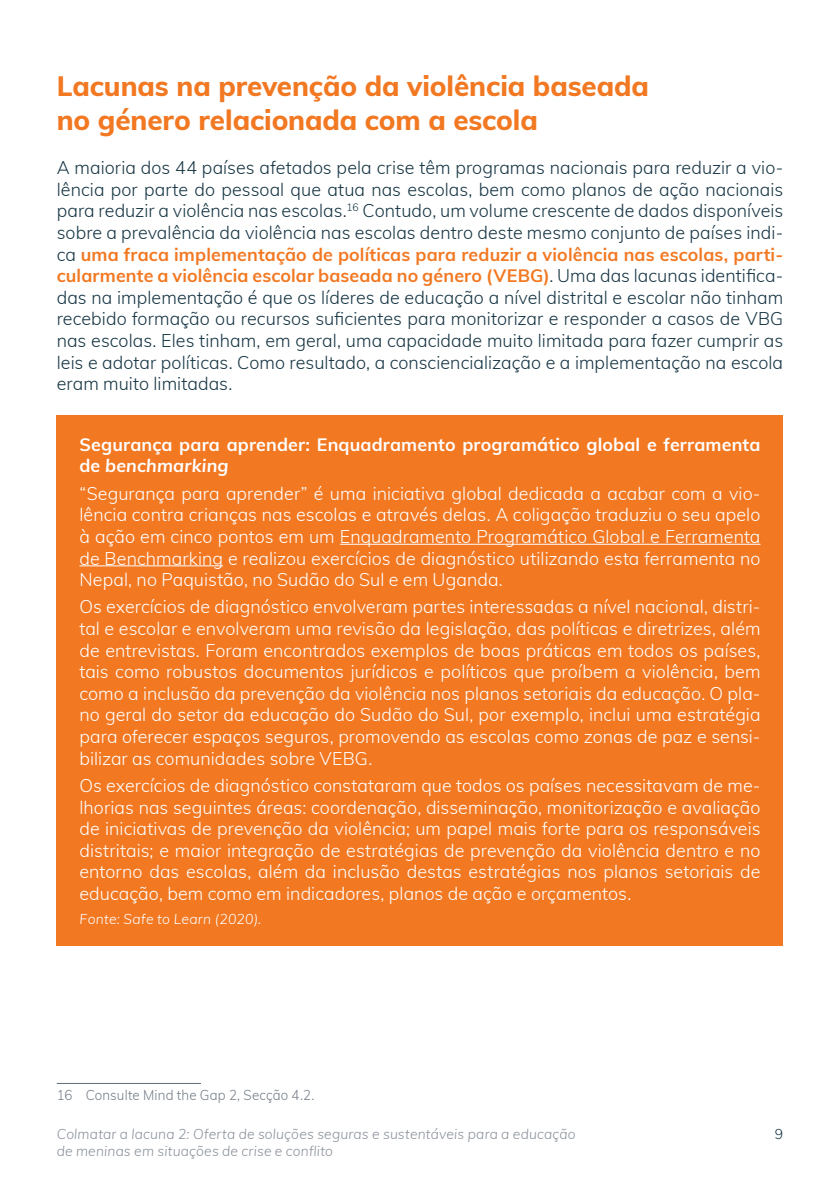
<style>
.page{position:relative;width:840px;height:1191px;background:#fff}
.page>*{position:absolute;margin:0;border:0;box-sizing:border-box;transform-origin:0 0}
.Header_Level_2{font:800 28px/33.6px "Muli";letter-spacing:-.005em;color:#f27822}
.Paragraph_Style{font:300 18px/21.6px "Muli";letter-spacing:.005em;color:#fff;text-align:justify}
.Paragraph_Style-2{font:300 18px/21.6px "Muli";color:#163543;text-align:justify}
.Paragraph_Style-3{font:700 18px/21.6px "Muli";letter-spacing:.005em;color:#fff}
.t1{font:italic 300 14px "Muli";letter-spacing:.015em;color:#8a919a}
.Footnotes{font:300 14px "Muli";letter-spacing:.015em;color:#757d88;scale:.95 1}
.INEE_Subtitle{font:italic 300 14px "Muli";letter-spacing:.02em;color:#fff}
.t2{font:300 14px "Muli";color:#163543}
.s1{font-weight:700;color:#f27822}
.s2{font-style:italic}
</style>
<div class="page">
<hr style="left:57px;top:1083px;width:144px;height:1px;background:#616b77">
<div style="left:57px;top:416px;width:725px;height:530px;background:#f27822"></div>
<hr style="left:340px;top:544px;width:420px;height:1px;background:#fff">
<hr style="left:79px;top:565px;width:144px;height:1px;background:#fff">
<p class="Header_Level_2" style="left:57px;top:68px;width:593px">Lacunas na prevenção da violência baseada no género relacionada com a escola</p>
<p class="Paragraph_Style-2" style="left:57px;top:156px;width:727px">A maioria dos 44 países afetados pela crise têm programas nacionais para reduzir a vio&shy;lência por parte do pessoal que atua nas escolas, bem como planos de ação nacionais para reduzir a violência nas escolas.<sup>16</sup> Contudo, um volume crescente de dados disponíveis sobre a prevalência da violência nas escolas dentro deste mesmo conjunto de países indi&shy;ca <span class="s1">uma fraca implementação de políticas para reduzir a violência nas escolas, parti&shy;cularmente a violência escolar baseada no género (VEBG)</span>. Uma das lacunas identifica&shy;das na implementação é que os líderes de educação a nível distrital e escolar não tinham recebido formação ou recursos suficientes para monitorizar e responder a casos de VBG nas escolas. Eles tinham, em geral, uma capacidade muito limitada para fazer cumprir as leis e adotar políticas. Como resultado, a consciencialização e a implementação na escola eram muito limitadas.</p>
<p class="Paragraph_Style-3" style="left:79px;top:432px;width:682px">Segurança para aprender: Enquadramento programático global e ferramenta de <span class="s2">benchmarking</span></p>
<p class="Paragraph_Style" style="left:79px;top:481px;width:682px">“Segurança para aprender” é uma iniciativa global dedicada a acabar com a vio&shy;lência contra crianças nas escolas e através delas. A coligação traduziu o seu apelo à ação em cinco pontos em um Enquadramento Programático Global e Ferramenta de Benchmarking e realizou exercícios de diagnóstico utilizando esta ferramenta no Nepal, no Paquistão, no Sudão do Sul e em Uganda.</p>
<p class="Paragraph_Style" style="left:79px;top:595px;width:682px">Os exercícios de diagnóstico envolveram partes interessadas a nível nacional, distri&shy;tal e escolar e envolveram uma revisão da legislação, das políticas e diretrizes, além de entrevistas. Foram encontrados exemplos de boas práticas em todos os países, tais como robustos documentos jurídicos e políticos que proíbem a violência, bem como a inclusão da prevenção da violência nos planos setoriais da educação. O pla&shy;no geral do setor da educação do Sudão do Sul, por exemplo, inclui uma estratégia para oferecer espaços seguros, promovendo as escolas como zonas de paz e sensi&shy;bilizar as comunidades sobre VEBG.</p>
<p class="Paragraph_Style" style="left:79px;top:774px;width:682px">Os exercícios de diagnóstico constataram que todos os países necessitavam de me&shy;lhorias nas seguintes áreas: coordenação, disseminação, monitorização e avaliação de iniciativas de prevenção da violência; um papel mais forte para os responsáveis distritais; e maior integração de estratégias de prevenção da violência dentro e no entorno das escolas, além da inclusão destas estratégias nos planos setoriais de educação, bem como em indicadores, planos de ação e orçamentos.</p>
<p class="INEE_Subtitle" style="left:79px;top:908px;width:183px">Fonte: Safe to Learn (2020).</p>
<p class="Footnotes" style="left:57px;top:1085px;width:273px">16 Consulte Mind the Gap 2, Secção 4.2.</p>
<p class="t1" style="left:57px;top:1123px;width:520px">Colmatar a lacuna 2: Oferta de soluções seguras e sustentáveis para a educação</p>
<p class="t2" style="left:774px;top:1123px;width:10px">9</p>
<p class="t1" style="left:57px;top:1140px;width:278px">de meninas em situações de crise e conflito</p>
</div>
